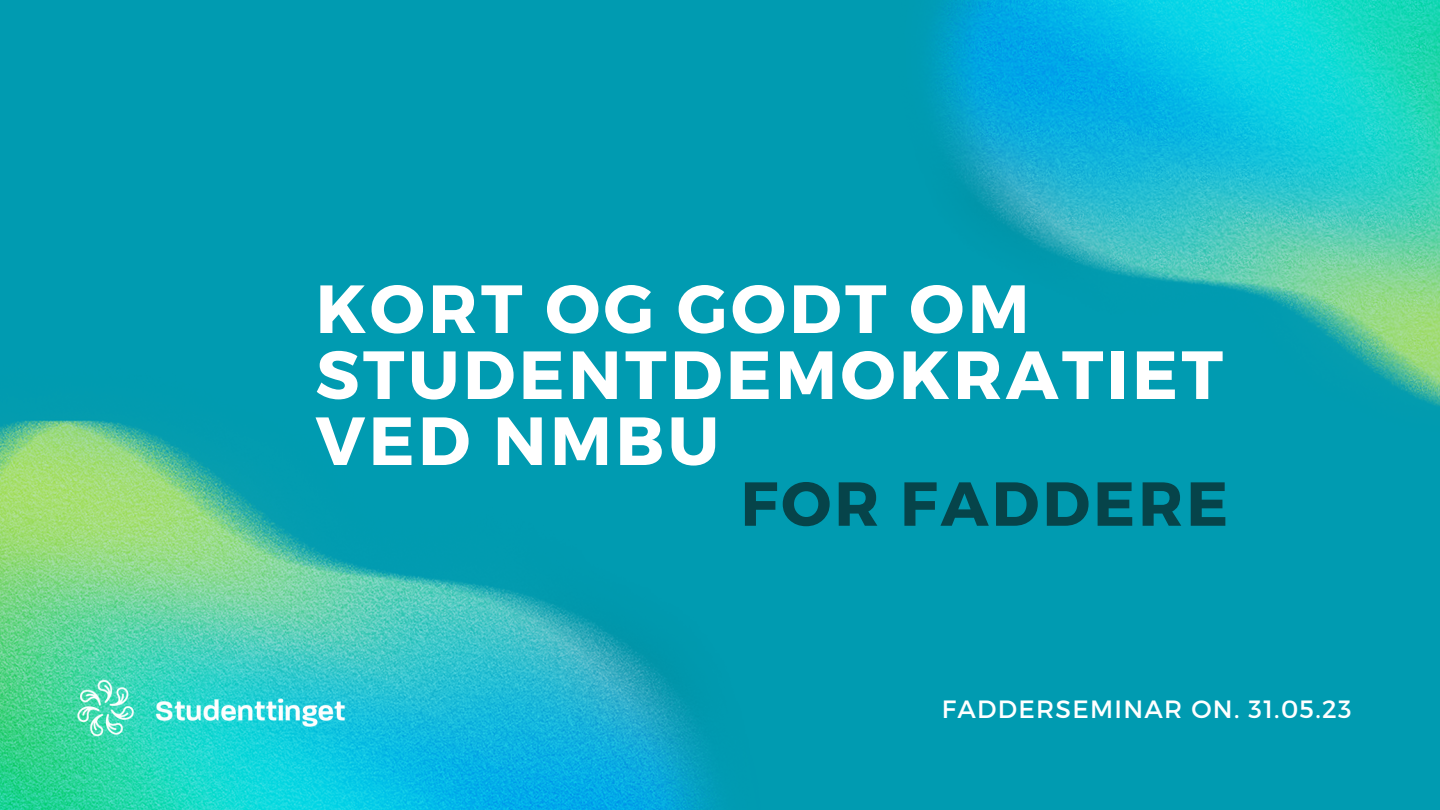
<style>
.page{position:relative;width:1440px;height:810px;background:#009bb1}
.page>*{position:absolute;margin:0;border:0;box-sizing:border-box;transform-origin:0 0}
.t1{font:700 68px/66px "Montserrat";letter-spacing:.05em;color:#fff}
.t2{font:700 62px "Montserrat";letter-spacing:.05em;color:#06444a}
.t3{font:25px "Montserrat";letter-spacing:.05em;color:#fff}
</style>
<div class="page">
<img style="left:0;top:420px;width:716px;height:390px">
<img style="left:0;top:614px;width:423px;height:188px">
<img style="left:930px;top:0;width:510px;height:406px">
<p class="t1" style="left:316px;top:272px;width:909px">KORT OG GODT OM<br>STUDENTDEMOKRATIET<br>VED NMBU</p>
<p class="t2" style="left:741px;top:463px;width:489px">FOR FADDERE</p>
<p class="t3" style="left:942px;top:693px;width:411px">FADDERSEMINAR ON. 31.05.23</p>
</div>
